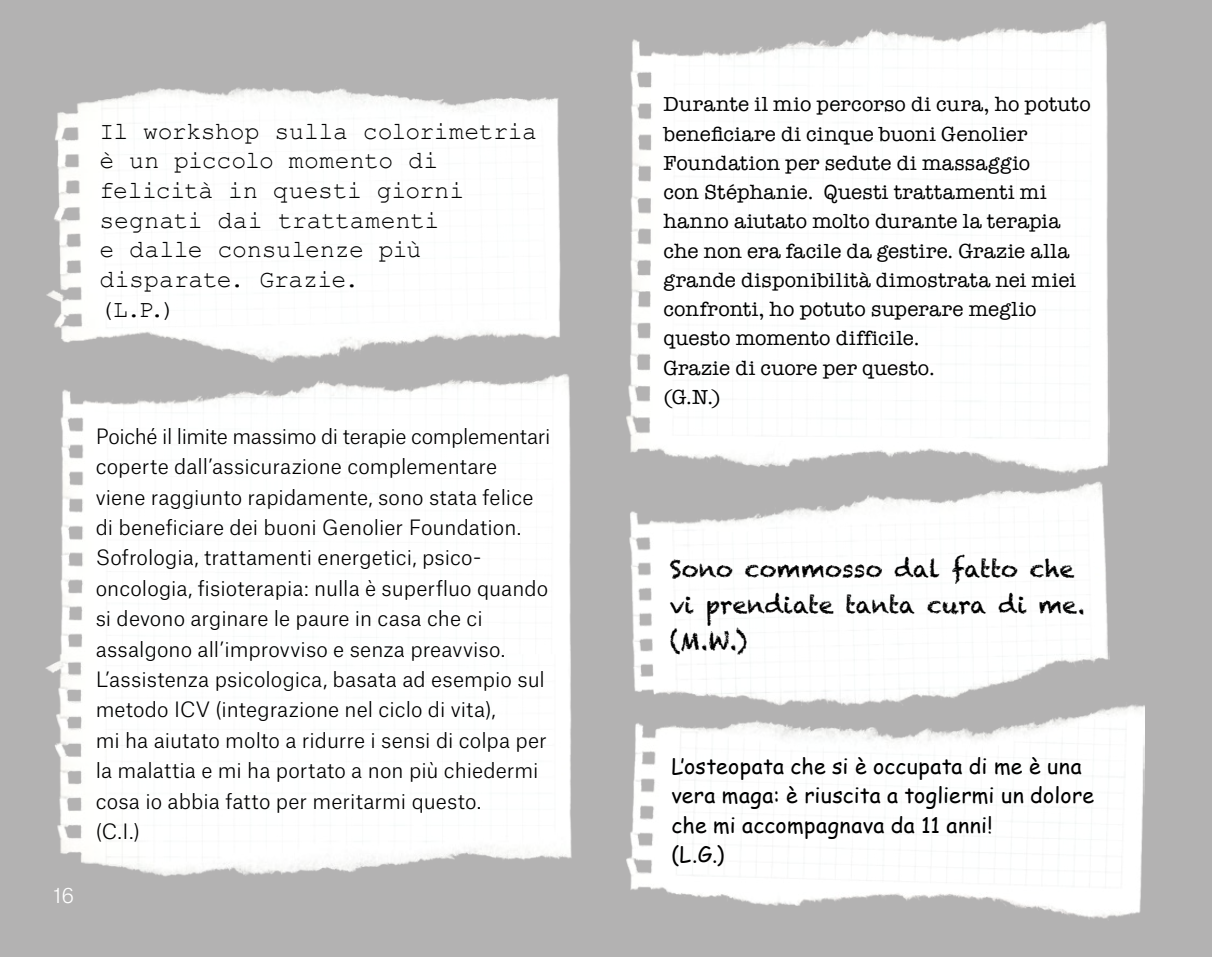
<style>
.page{position:relative;width:1212px;height:957px;background:#b3b2b2}
.page>*{position:absolute;margin:0;border:0;box-sizing:border-box;transform-origin:0 0}
.t1{font:24.75px/29.7px "Courier New";letter-spacing:-.01em;color:#000}
.t2{font:23.62px/36px "Chalkduster";color:#000}
.t3{font:21.38px/29.2px "Comic Sans MS";letter-spacing:.015em;color:#000}
.t4{font:20.93px/29.2px "American Typewriter";letter-spacing:.015em;color:#000}
.t5{font:300 20.25px/30.4px "Atlas Grotesk";color:#000}
.t6{font:300 20.25px "Atlas Grotesk";color:#fff}
</style>
<div class="page">
<img style="left:629px;top:481px;width:480px;height:221px">
<img style="left:47px;top:87px;width:514px;height:276px">
<img style="left:626px;top:21px;width:484px;height:452px">
<img style="left:626px;top:702px;width:519px;height:217px">
<img style="left:45px;top:374px;width:527px;height:503px">
<p class="t1" style="left:99px;top:115px;width:439px">Il workshop sulla colorimetria è un piccolo momento di felicità in questi giorni segnati dai trattamenti<br>e dalle consulenze più disparate. Grazie.<br>(L.P.)</p>
<p class="t6" style="left:53px;top:879px;width:23px">16</p>
<p class="t5" style="left:96px;top:419px;width:456px">Poiché il limite massimo di terapie complementari coperte dall’assicurazione complementare viene raggiunto rapidamente, sono stata felice di beneficiare dei buoni Genolier Foundation.<br>Sofrologia, trattamenti energetici, psico&shy;oncologia, fisioterapia: nulla è superfluo quando si devono arginare le paure in casa che ci assalgono all’improvviso e senza preavviso.<br>L’assistenza psicologica, basata ad esempio sul metodo ICV (integrazione nel ciclo di vita),<br>mi ha aiutato molto a ridurre i sensi di colpa per la malattia e mi ha portato a non più chiedermi cosa io abbia fatto per meritarmi questo.<br>(C.I.)</p>
<p class="t4" style="left:663px;top:89px;width:429px">Durante il mio percorso di cura, ho potuto beneficiare di cinque buoni Genolier Foundation per sedute di massaggio<br>con Stéphanie. Questi trattamenti mi hanno aiutato molto durante la terapia che non era facile da gestire. Grazie alla grande disponibilità dimostrata nei miei confronti, ho potuto superare meglio questo momento difficile.<br>Grazie di cuore per questo.<br>(G.N.)</p>
<p class="t2" style="left:670px;top:550px;width:417px">Sono commosso dal fatto che vi prendiate tanta cura di me. (M.W.)</p>
<p class="t3" style="left:671px;top:751px;width:424px">L’osteopata che si è occupata di me è una vera maga: è riuscita a togliermi un dolore che mi accompagnava da 11 anni!<br>(L.G.)</p>
</div>
